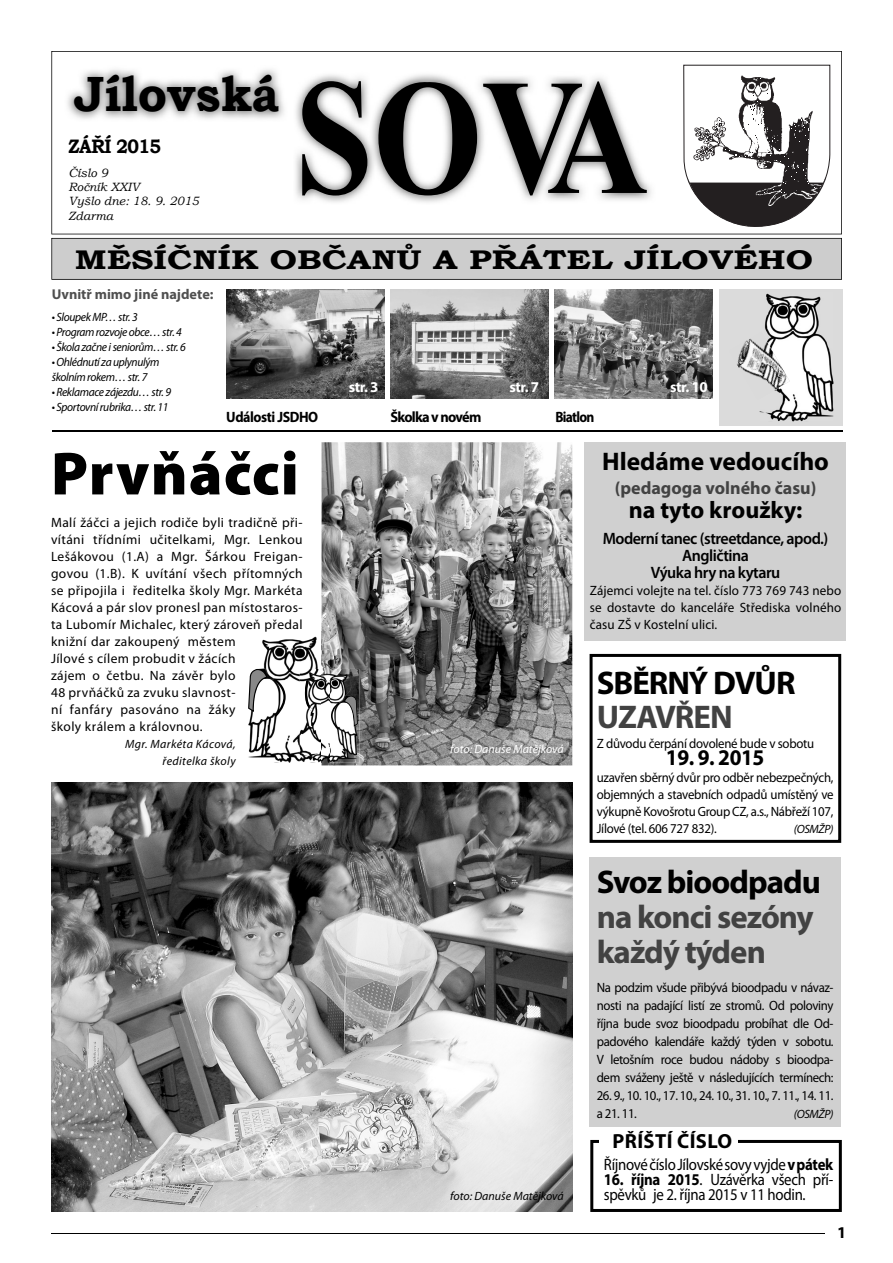
<style>
.page{position:relative;width:893px;height:1263px;background:#fff}
.page>*{position:absolute;margin:0;border:0;box-sizing:border-box;transform-origin:0 0}
.t1{font:700 165px "Times New Roman";color:#000;scale:.85 1}
.t2{font:900 61.35px "Myriad Pro";letter-spacing:.02em;color:#000}
.t3{font:700 49.5px "Bookman Old Style";color:#000;scale:.96 1}
.t4{font:700 32.85px/34.8px "Myriad Pro";letter-spacing:-.03em;color:#424242}
.t5{font:700 32.85px "Myriad Pro";letter-spacing:-.03em;color:#000}
.t6{font:700 27px "Bookman Old Style";color:#000;scale:1.26 1}
.t7{font:700 25.5px "Myriad Pro";color:#000}
.t8{font:700 24px "Myriad Pro";color:#000}
.t9{font:700 22.5px "Myriad Pro";letter-spacing:-.02em;color:#000;scale:.95 1}
.t10{font:700 20.4px "Myriad Pro";letter-spacing:.02em;color:#000}
.t11{font:700 19.5px "Bookman Old Style";letter-spacing:-.03em;color:#000;scale:.9 1}
.t12{font:700 18px "Myriad Pro";color:#424242}
.t13{font:16.5px/15px "Myriad Pro";letter-spacing:-.02em;color:#000;scale:.9 1}
.t14{font:600 16.5px/17px "Myriad Pro";letter-spacing:-.03em;color:#000;text-align:center}
.t15{font:700 16.5px "Myriad Pro";color:#000}
.t16{font:700 15px "Myriad Pro";letter-spacing:-.03em;color:#fff}
.t17{font:700 15px "Myriad Pro";letter-spacing:-.03em;color:#000;scale:.93 1}
.t18{font:700 15px "Myriad Pro";letter-spacing:-.05em;color:#000;scale:.96 1}
.t19{font:700 15px "Myriad Pro";letter-spacing:-.05em;color:#000;scale:.9 1}
.t20{font:700 14.25px "Myriad Pro";color:#4f4f4f}
.t21{font:13.5px/17px "Myriad Pro";letter-spacing:.03em;color:#000;text-align:justify}
.t22{font:13.5px/18px "Myriad Pro";letter-spacing:.03em;color:#000;text-align:justify;scale:.95 1}
.t23{font:13.5px/18px "Myriad Pro";letter-spacing:-.03em;color:#000;scale:.95 1}
.t24{font:13.5px "Myriad Pro";letter-spacing:-.02em;color:#000;scale:.95 1}
.t25{font:italic 12px/15px "Myriad Pro";letter-spacing:-.03em;color:#000;scale:.96 1}
.t26{font:italic 12px/14.4px "Bookman Old Style";color:#000}
.t27{font:italic 12px/17px "Myriad Pro";letter-spacing:.03em;color:#000;text-align:right}
.t28{font:italic 12px "Myriad Pro";color:#fff}
.t29{font:italic 12px "Myriad Pro";color:#000}
.t30{font:italic 12px "Myriad Pro";letter-spacing:-.03em;color:#000}
.s1{font-weight:700}
</style>
<div class="page">
<img style="left:322px;top:442px;width:250px;height:323px">
<img style="left:51px;top:782px;width:521px;height:430px">
<hr style="left:51px;top:1233px;width:774px;height:1px;background:#000">
<svg style="left:51px;top:51px;width:791px;height:183px"></svg>
<div style="left:51px;top:238px;width:791px;height:42px;background:#cdcdcd"></div>
<img style="left:64px;top:66px;width:224px;height:55px">
<svg style="left:683px;top:64px;width:148px;height:165px"></svg>
<img style="left:293px;top:72px;width:363px;height:132px">
<img style="left:226px;top:289px;width:158px;height:109px">
<img style="left:554px;top:289px;width:158px;height:110px">
<img style="left:390px;top:289px;width:158px;height:110px">
<div style="left:719px;top:289px;width:123px;height:136px;background:#dbdbdb"></div>
<img style="left:760px;top:293px;width:73px;height:128px">
<img style="left:737px;top:332px;width:53px;height:68px">
<img style="left:774px;top:372px;width:11px;height:19px">
<img style="left:760px;top:364px;width:24px;height:26px">
<hr style="left:52px;top:431px;width:791px;height:1px;background:#000">
<svg style="left:590px;top:1140px;width:252px;height:72px"></svg>
<div style="left:600px;top:1130px;width:138px;height:24px;background:#fff"></div>
<img style="left:248px;top:631px;width:81px;height:132px">
<svg style="left:248px;top:669px;width:38px;height:47px"></svg>
<img style="left:300px;top:669px;width:59px;height:94px">
<svg style="left:331px;top:695px;width:27px;height:35px"></svg>
<svg style="left:305px;top:680px;width:12px;height:46px"></svg>
<div style="left:585px;top:442px;width:261px;height:198px;background:#d0d0d0"></div>
<div style="left:590px;top:857px;width:251px;height:269px;background:#d0d0d0"></div>
<svg style="left:590px;top:654px;width:251px;height:189px"></svg>
<h3 class="t3" style="left:74px;top:65px;width:215px">Jílovská</h3>
<h3 class="t11" style="left:69px;top:134px;width:104px">ZÁŘÍ 2015</h3>
<p class="t26" style="left:69px;top:165px;width:132px">Číslo 9<br>Ročník XXIV<br>Vyšlo dne: 18. 9. 2015<br>Zdarma</p>
<h1 class="t1" style="left:295px;top:46px;width:417px">SOVA</h1>
<h3 class="t6" style="left:75px;top:243px;width:587px">MĚSÍČNÍK OBČANŮ A PŘÁTEL JÍLOVÉHO</h3>
<p class="t20" style="left:52px;top:288px;width:163px">Uvnitř mimo jiné najdete:</p>
<p class="t25" style="left:52px;top:310px;width:91px">• Sloupek MP… str. 3</p>
<p class="t25" style="left:52px;top:325px;width:137px">• Program rozvoje obce… str. 4</p>
<p class="t25" style="left:52px;top:340px;width:141px">• Škola začne i seniorům… str. 6</p>
<p class="t25" style="left:52px;top:355px;width:114px">• Ohlédnutí za uplynulým školním rokem… str. 7</p>
<p class="t25" style="left:52px;top:385px;width:126px">• Reklamace zájezdu… str. 9</p>
<p class="t25" style="left:52px;top:400px;width:123px">• Sportovní rubrika… str. 11</p>
<p class="t16" style="left:349px;top:381px;width:31px">str. 3</p>
<p class="t16" style="left:509px;top:381px;width:31px">str. 7</p>
<p class="t16" style="left:670px;top:381px;width:39px">str. 10</p>
<p class="t17" style="left:226px;top:411px;width:100px">Události JSDHO</p>
<p class="t18" style="left:390px;top:411px;width:96px">Školka v novém</p>
<p class="t19" style="left:555px;top:411px;width:45px">Biatlon</p>
<h2 class="t2" style="left:51px;top:450px;width:249px">Prvňáčci</h2>
<p class="t21" style="left:51px;top:515px;width:253px;text-align:left">Malí žáčci a jejich rodiče byli tradičně při&shy;vítáni třídními učitelkami, Mgr. Lenkou Lešákovou (1.A) a Mgr. Šárkou Freigan&shy;govou (1.B). K uvítání všech přítomných se připojila i ředitelka školy Mgr. Markéta Kácová a pár slov pronesl pan místostaros&shy;ta Lubomír Michalec, který zároveň předal knižní dar zakoupený městem<br>Jílové s cílem probudit v žácích<br>zájem o četbu. Na závěr bylo<br>48 prvňáčků za zvuku slavnost-<br>ní fanfáry pasováno na žáky<br>školy králem a královnou.</p>
<p class="t27" style="left:125px;top:737px;width:112px">Mgr. Markéta Kácová, ředitelka školy</p>
<p class="t28" style="left:450px;top:745px;width:115px">foto: Danuše Matějková</p>
<p class="t29" style="left:450px;top:1191px;width:115px">foto: Danuše Matějková</p>
<h3 class="t7" style="left:602px;top:452px;width:228px">Hledáme vedoucího</h3>
<h3 class="t12" style="left:615px;top:481px;width:203px">(pedagoga volného času)</h3>
<h3 class="t8" style="left:629px;top:501px;width:175px">na tyto kroužky:</h3>
<p class="t14" style="left:603px;top:532px;width:227px">Moderní tanec (streetdance, apod.)<br>Angličtina<br>Výuka hry na kytaru</p>
<p class="t21" style="left:590px;top:583px;width:253px">Zájemci volejte na tel. číslo 773 769 743 nebo se dostavte do kanceláře Střediska volného času ZŠ v Kostelní ulici.</p>
<h3 class="t5" style="left:597px;top:670px;width:200px">SBĚRNÝ DVŮR</h3>
<h3 class="t4" style="left:597px;top:703px;width:137px">UZAVŘEN</h3>
<p class="t24" style="left:597px;top:739px;width:230px">Z důvodu čerpání dovolené bude v sobotu</p>
<h3 class="t9" style="left:666px;top:749px;width:105px">19. 9. 2015</h3>
<p class="t22" style="left:597px;top:770px;width:251px;line-height:17px">uzavřen sběrný dvůr pro odběr nebezpečných, objemných a stavebních odpadů umístěný ve výkupně Kovošrotu Group CZ, a.s., Nábřeží 107, Jílové (tel. 606 727 832).</p>
<p class="t30" style="left:794px;top:825px;width:41px">(OSMŽP)</p>
<h3 class="t5" style="left:597px;top:870px;width:226px">Svoz bioodpadu</h3>
<h3 class="t4" style="left:597px;top:902px;width:219px">na konci sezóny každý týden</h3>
<p class="t22" style="left:597px;top:979px;width:251px">Na podzim všude přibývá bioodpadu v návaz&shy;nosti na padající listí ze stromů. Od poloviny října bude svoz bioodpadu probíhat dle Od&shy;padového kalendáře každý týden v sobotu.<br>V letošním roce budou nádoby s bioodpa&shy;dem sváženy ještě v následujících termínech:</p>
<p class="t23" style="left:597px;top:1087px;width:251px">26. 9., 10. 10., 17. 10., 24. 10., 31. 10., 7. 11., 14. 11. a 21. 11.</p>
<p class="t30" style="left:794px;top:1109px;width:41px">(OSMŽP)</p>
<h3 class="t10" style="left:612px;top:1133px;width:121px">PŘÍŠTÍ ČÍSLO</h3>
<p class="t13" style="left:604px;top:1158px;width:257px">Říjnové číslo Jílovské sovy vyjde <span class="s1">v pátek</span></p>
<p class="t13" style="left:604px;top:1173px;width:256px"><span class="s1">16. října 2015</span>. Uzávěrka všech pří&shy;spěvků je 2. října 2015 v 11 hodin.</p>
<p class="t15" style="left:837px;top:1226px;width:11px">1</p>
</div>
